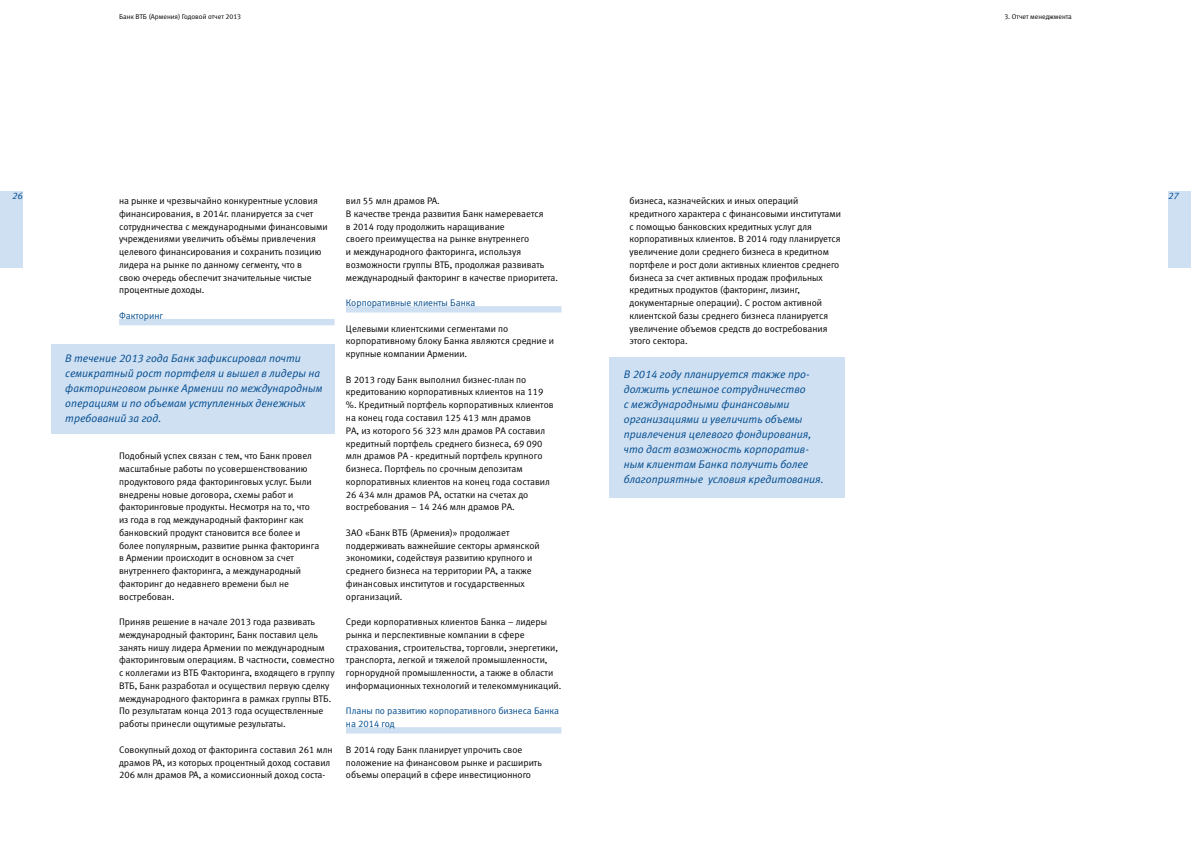
<style>
.page{position:relative;width:1191px;height:842px;background:#fff}
.page>*{position:absolute;margin:0;border:0;box-sizing:border-box;transform-origin:0 0}
.t1{font:italic 11px/15px "Meta Normal LFC";color:#004b8d}
.t2{font:9.5px/12.8px "Meta Normal LFC";color:#000}
.t3{font:9.5px/12.8px "Meta Normal Cyr LF";color:#000}
.t4{font:9.5px/12.8px "Meta Normal LFC";color:#004b8d}
.t5{font:italic 9.5px "Meta Normal Cyr LF";color:#004b8d}
.t6{font:7px "Meta Normal LFC";color:#000}
</style>
<div class="page">
<div style="left:1168px;top:191px;width:23px;height:77px;background:#cfe0f3"></div>
<div style="left:0;top:191px;width:23px;height:77px;background:#cfe0f3"></div>
<div style="left:119px;top:319px;width:215px;height:6px;background:#cfe0f3"></div>
<div style="left:346px;top:306px;width:215px;height:7px;background:#cfe0f3"></div>
<div style="left:346px;top:727px;width:215px;height:6px;background:#cfe0f3"></div>
<div style="left:51px;top:344px;width:283px;height:90px;background:#cfe0f3"></div>
<div style="left:609px;top:357px;width:236px;height:140px;background:#cfe0f3"></div>
<p class="t6" style="left:119px;top:13px;width:124px">Банк ВТБ (Армения) Годовой отчет 2013</p>
<p class="t6" style="left:1004px;top:13px;width:69px">3. Отчет менеджмента</p>
<p class="t5" style="left:12px;top:190px;width:12px">26</p>
<p class="t5" style="left:1168px;top:190px;width:12px">27</p>
<p class="t2" style="left:629px;top:194px;width:213px">бизнеса, казначейских и иных операций кредитного характера с финансовыми институтами с помощью банковских кредитных услуг для корпоративных клиентов. В 2014 году планируется увеличение доли среднего бизнеса в кредитном портфеле и рост доли активных клиентов среднего бизнеса за счет активных продаж профильных кредитных продуктов (факторинг, лизинг, документарные операции). С ростом активной клиентской базы среднего бизнеса планируется увеличение объемов средств до востребования этого сектора.</p>
<p class="t2" style="left:119px;top:194px;width:210px">на рынке и чрезвычайно конкурентные условия финансирования, в 2014г. планируется за счет сотрудничества с международными финансовыми учреждениями увеличить объёмы привлечения целевого финансирования и сохранить позицию лидера на рынке по данному сегменту, что в<br>свою очередь обеспечит значительные чистые процентные доходы.</p>
<p class="t4" style="left:119px;top:309px;width:45px">Факторинг</p>
<p class="t2" style="left:346px;top:194px;width:214px">вил 55 млн драмов РА.<br>В качестве тренда развития Банк намеревается<br>в 2014 году продолжить наращивание<br>своего преимущества на рынке внутреннего<br>и международного факторинга, используя возможности группы ВТБ, продолжая развивать международный факторинг в качестве приоритета.</p>
<p class="t4" style="left:346px;top:296px;width:131px">Корпоративные клиенты Банка</p>
<p class="t3" style="left:346px;top:322px;width:209px">Целевыми клиентскими сегментами по корпоративному блоку Банка являются средние и крупные компании Армении.</p>
<p class="t3" style="left:346px;top:373px;width:209px">В 2013 году Банк выполнил бизнес-план по кредитованию корпоративных клиентов на 119 %. Кредитный портфель корпоративных клиентов на конец года составил 125 413 млн драмов<br>РА, из которого 56 323 млн драмов РА составил кредитный портфель среднего бизнеса, 69 090 млн драмов РА - кредитный портфель крупного бизнеса. Портфель по срочным депозитам корпоративных клиентов на конец года составил 26 434 млн драмов РА, остатки на счетах до востребования – 14 246 млн драмов РА.</p>
<p class="t3" style="left:346px;top:526px;width:195px">ЗАО «Банк ВТБ (Армения)» продолжает поддерживать важнейшие секторы армянской экономики, содействуя развитию крупного и среднего бизнеса на территории РА, а также финансовых институтов и государственных организаций.</p>
<p class="t3" style="left:346px;top:615px;width:217px">Среди корпоративных клиентов Банка – лидеры рынка и перспективные компании в сфере страхования, строительства, торговли, энергетики, транспорта, легкой и тяжелой промышленности, горнорудной промышленности, а также в области информационных технологий и телекоммуникаций.</p>
<p class="t4" style="left:346px;top:705px;width:215px">Планы по развитию корпоративного бизнеса Банка на 2014 год</p>
<p class="t2" style="left:346px;top:743px;width:197px">В 2014 году Банк планирует упрочить свое положение на финансовом рынке и расширить объемы операций в сфере инвестиционного</p>
<p class="t1" style="left:65px;top:351px;width:259px">В течение 2013 года Банк зафиксировал почти семикратный рост портфеля и вышел в лидеры на факторинговом рынке Армении по международным операциям и по объемам уступленных денежных требований за год.</p>
<p class="t1" style="left:624px;top:367px;width:202px">В 2014 году планируется также про&shy;должить успешное сотрудничество<br>с международными финансовыми организациями и увеличить объемы привлечения целевого фондирования, что даст возможность корпоратив&shy;ным клиентам Банка получить более благоприятные условия кредитования.</p>
<p class="t2" style="left:119px;top:450px;width:202px">Подобный успех связан с тем, что Банк провел масштабные работы по усовершенствованию продуктового ряда факторинговых услуг. Были внедрены новые договора, схемы работ и факторинговые продукты. Несмотря на то, что из года в год международный факторинг как банковский продукт становится все более и более популярным, развитие рынка факторинга в Армении происходит в основном за счет внутреннего факторинга, а международный факторинг до недавнего времени был не востребован.</p>
<p class="t2" style="left:119px;top:615px;width:217px">Приняв решение в начале 2013 года развивать международный факторинг, Банк поставил цель занять нишу лидера Армении по международным факторинговым операциям. В частности, совместно с коллегами из ВТБ Факторинга, входящего в группу ВТБ, Банк разработал и осуществил первую сделку международного факторинга в рамках группы ВТБ.<br>По результатам конца 2013 года осуществленные работы принесли ощутимые результаты.</p>
<p class="t2" style="left:119px;top:743px;width:215px">Совокупный доход от факторинга составил 261 млн драмов РА, из которых процентный доход составил<br>206 млн драмов РА, а комиссионный доход соста-</p>
</div>
